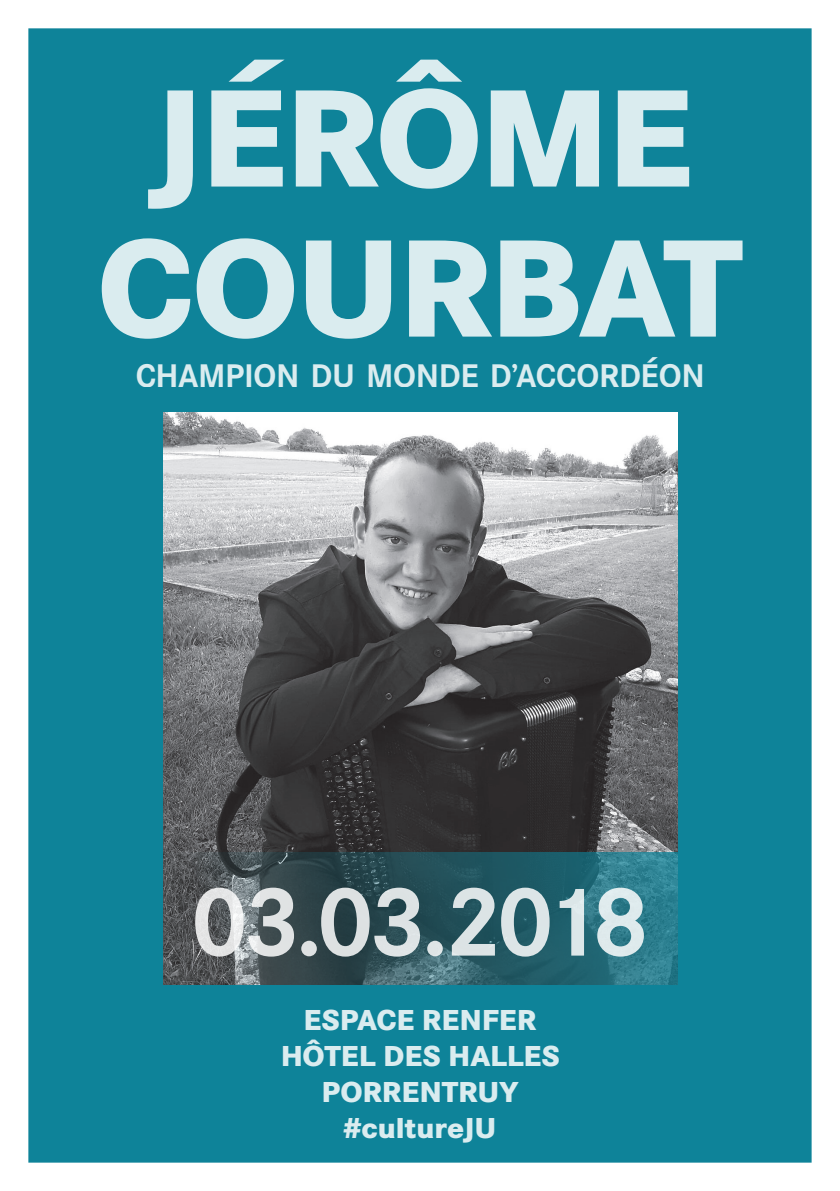
<style>
.page{position:relative;width:840px;height:1191px;background:#fff}
.page>*{position:absolute;margin:0;border:0;box-sizing:border-box;transform-origin:0 0}
.t1{font:800 144px/150px "Corporate S";letter-spacing:-.02em;color:#fff;text-align:center}
.t2{font:700 102px "Corporate S";letter-spacing:-.06em;color:#fff}
.t3{font:700 34px "Corporate S";letter-spacing:-.01em;color:#fff}
.t4{font:800 30px/36px "Corporate S";letter-spacing:-.005em;color:#fff;text-align:center}
</style>
<div class="page">
<div style="left:28px;top:28px;width:783px;height:1134px;background:#0e8399;border:2px solid #0e8399"></div>
<img style="left:164px;top:413px;width:513px;height:439px">
<svg style="left:163px;top:852px;width:515px;height:133px"></svg>
<h1 class="t1" style="left:97px;top:68px;width:647px">JÉRÔME<br>COURBAT</h1>
<p class="t3" style="left:135px;top:356px;width:570px">CHAMPION DU MONDE D’ACCORDÉON</p>
<h2 class="t2" style="left:190px;top:863px;width:460px">03.03.2018</h2>
<p class="t4" style="left:280px;top:1002px;width:281px">ESPACE RENFER<br>HÔTEL DES HALLES<br>PORRENTRUY #cultureJU</p>
</div>
